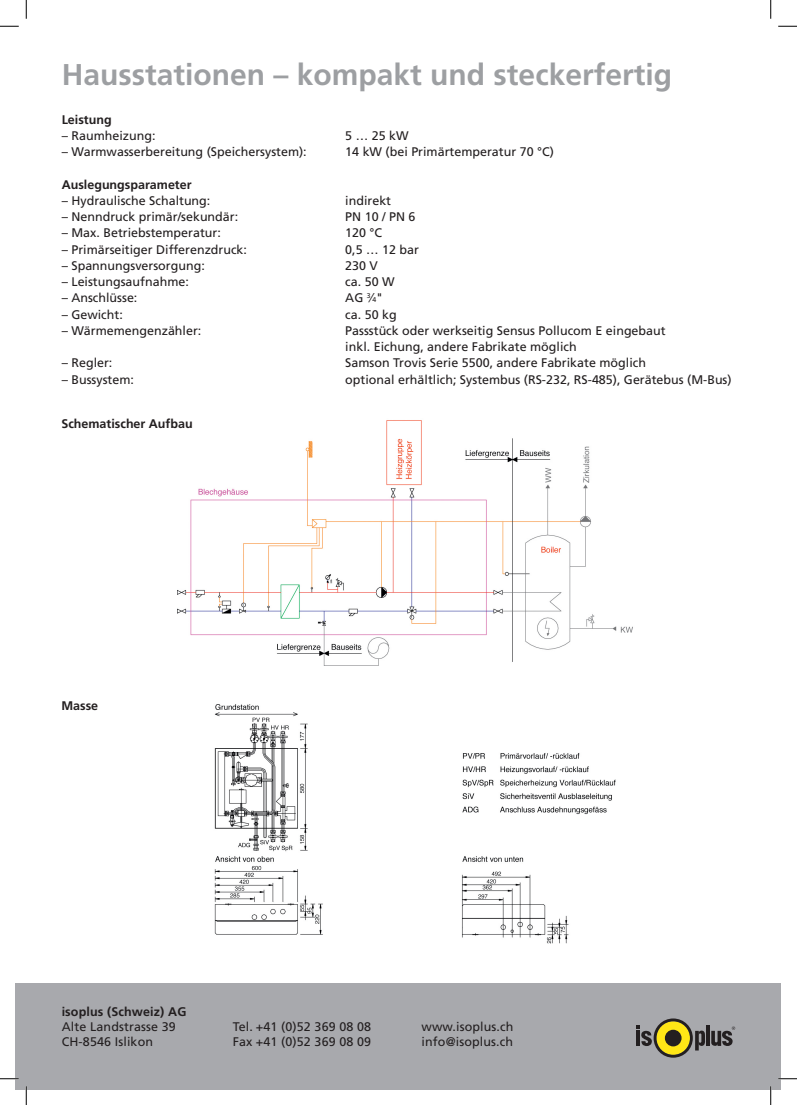
<style>
.page{position:relative;width:797px;height:1105px;background:#fff}
.page>*{position:absolute;margin:0;border:0;box-sizing:border-box;transform-origin:0 0}
.t1{font:700 30px "Frutiger";color:#9d9fa2}
.t2{font:12.5px/15px "Frutiger";color:#231f20}
.t3{font:700 12.5px "Frutiger";color:#231f20}
.s1{font-size:6.88px}
</style>
<div class="page">
<img style="left:178px;top:420px;width:455px;height:245px">
<img style="left:214px;top:704px;width:402px;height:240px">
<div style="left:16px;top:983px;width:765px;height:106px;background:#a8a9ad"></div>
<div style="left:656px;top:1021px;width:34px;height:34px;background:#ffe616;border-radius:50%"></div>
<svg style="left:636px;top:1026px;width:16px;height:20px"></svg>
<hr style="left:706px;top:1026px;width:4px;height:20px;background:#231f20">
<hr style="left:695px;top:1031px;width:3px;height:19px;background:#231f20">
<div style="left:665px;top:1030px;width:16px;height:16px;background:#231f20;border-radius:50%"></div>
<svg style="left:698px;top:1030px;width:7px;height:16px"></svg>
<svg style="left:711px;top:1026px;width:24px;height:20px"></svg>
<div style="left:653px;top:1018px;width:39px;height:40px;border:3px solid #231f20;border-radius:50%"></div>
<svg style="left:0;top:25px;width:19px;height:2px"></svg>
<svg style="left:778px;top:25px;width:19px;height:2px"></svg>
<svg style="left:0;top:1078px;width:19px;height:1px"></svg>
<svg style="left:778px;top:1078px;width:19px;height:1px"></svg>
<svg style="left:25px;top:0;width:2px;height:19px"></svg>
<svg style="left:25px;top:1086px;width:2px;height:19px"></svg>
<svg style="left:770px;top:0;width:1px;height:19px"></svg>
<svg style="left:770px;top:1086px;width:1px;height:19px"></svg>
<h1 class="t1" style="left:62px;top:57px;width:612px">Hausstationen – kompakt und steckerfertig</h1>
<p class="t3" style="left:62px;top:112px;width:52px">Leistung</p>
<p class="t2" style="left:62px;top:128px;width:95px">– Raumheizung:</p>
<p class="t2" style="left:345px;top:128px;width:65px">5 … 25 kW</p>
<p class="t2" style="left:62px;top:144px;width:246px">– Warmwasserbereitung (Speichersystem):</p>
<p class="t2" style="left:345px;top:144px;width:210px">14 kW (bei Primärtemperatur 70 °C)</p>
<p class="t3" style="left:62px;top:177px;width:131px">Auslegungsparameter</p>
<p class="t2" style="left:62px;top:193px;width:150px">– Hydraulische Schaltung:</p>
<p class="t2" style="left:345px;top:193px;width:47px">indirekt</p>
<p class="t2" style="left:62px;top:209px;width:178px">– Nenndruck primär/sekundär:</p>
<p class="t2" style="left:345px;top:209px;width:72px">PN 10 / PN 6</p>
<p class="t2" style="left:62px;top:225px;width:161px">– Max. Betriebstemperatur:</p>
<p class="t2" style="left:345px;top:225px;width:38px">120 °C</p>
<p class="t2" style="left:62px;top:242px;width:187px">– Primärseitiger Differenzdruck:</p>
<p class="t2" style="left:345px;top:242px;width:75px">0,5 … 12 bar</p>
<p class="t2" style="left:62px;top:258px;width:145px">– Spannungsversorgung:</p>
<p class="t2" style="left:345px;top:258px;width:34px">230 V</p>
<p class="t2" style="left:62px;top:274px;width:129px">– Leistungsaufnahme:</p>
<p class="t2" style="left:345px;top:274px;width:51px">ca. 50 W</p>
<p class="t2" style="left:62px;top:290px;width:77px">– Anschlüsse:</p>
<p class="t2" style="left:345px;top:290px;width:39px">AG <sup>3</sup>⁄<span class="s1">4</span>"</p>
<p class="t2" style="left:62px;top:307px;width:63px">– Gewicht:</p>
<p class="t2" style="left:345px;top:307px;width:53px">ca. 50 kg</p>
<p class="t2" style="left:62px;top:323px;width:141px">– Wärmemengenzähler:</p>
<p class="t2" style="left:345px;top:322px;width:322px;line-height:16.2px">Passstück oder werkseitig Sensus Pollucom E eingebaut inkl. Eichung, andere Fabrikate möglich</p>
<p class="t2" style="left:62px;top:355px;width:52px">– Regler:</p>
<p class="t2" style="left:345px;top:355px;width:302px">Samson Trovis Serie 5500, andere Fabrikate möglich</p>
<p class="t2" style="left:62px;top:372px;width:74px">– Bussystem:</p>
<p class="t2" style="left:345px;top:372px;width:388px">optional erhältlich; Systembus (RS-232, RS-485), Gerätebus (M-Bus)</p>
<p class="t3" style="left:61px;top:416px;width:133px">Schematischer Aufbau</p>
<p class="t3" style="left:61px;top:699px;width:38px">Masse</p>
<p class="t3" style="left:62px;top:1004px;width:126px">isoplus (Schweiz) AG</p>
<p class="t2" style="left:62px;top:1019px;width:116px">Alte Landstrasse 39<br>CH-8546 Islikon</p>
<p class="t2" style="left:233px;top:1019px;width:140px">Tel. +41 (0)52 369 08 08<br>Fax +41 (0)52 369 08 09</p>
<p class="t2" style="left:421px;top:1019px;width:93px">www.isoplus.ch info@isoplus.ch</p>
</div>
